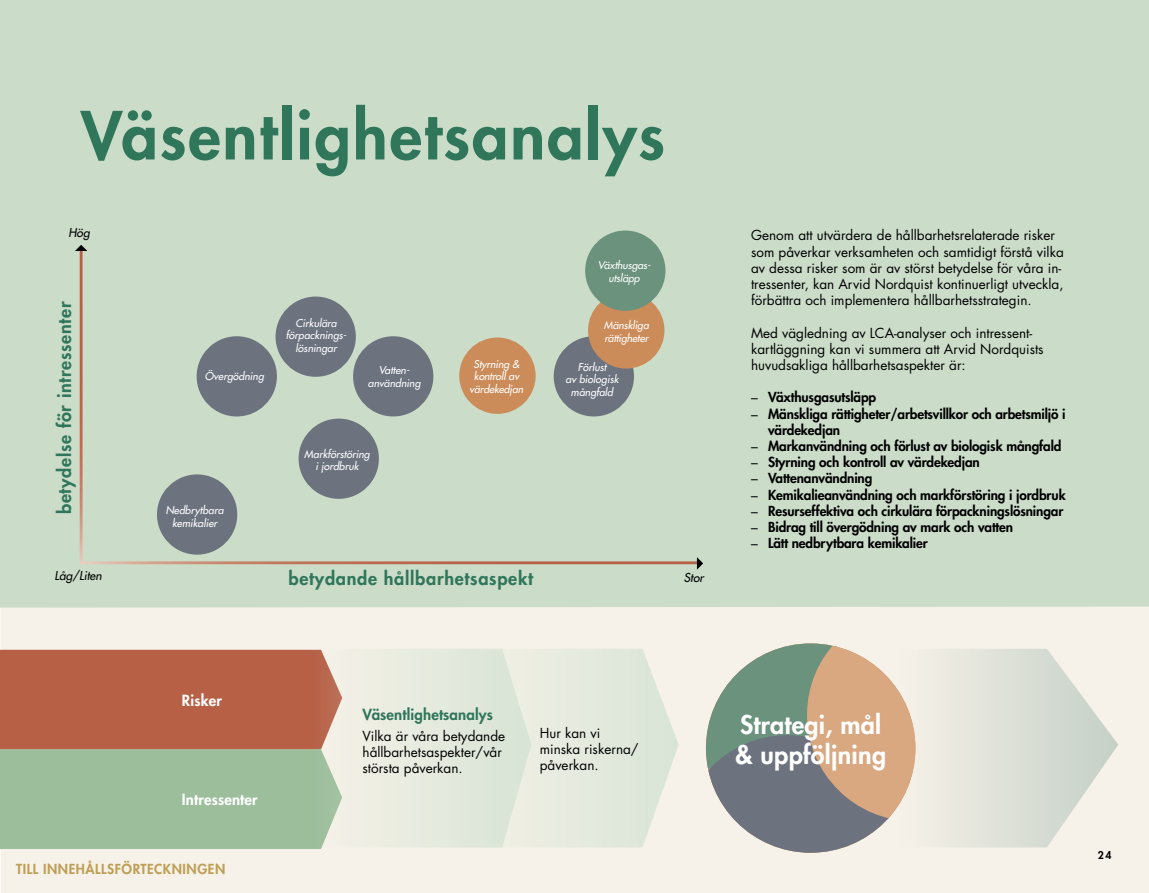
<style>
.page{position:relative;width:1149px;height:893px;background:#fff}
.page>*{position:absolute;margin:0;border:0;box-sizing:border-box;transform-origin:0 0}
.t1{font:800 64.5px "Futura Std";letter-spacing:.03em;color:#30765b}
.t2{font:800 25.05px/30.2px "Futura Std";letter-spacing:.01em;color:#fff}
.t3{font:800 18px "Futura Std";letter-spacing:.04em;color:#30765b}
.t4{font:800 15px "Futura Std";letter-spacing:.01em;color:#30765b}
.t5{font:800 15px "Futura Std";letter-spacing:.01em;color:#fff}
.t6{font:13.5px/16.2px "Futura Std";color:#000}
.t7{font:800 13.5px/16.2px "Futura Std";letter-spacing:-.01em;color:#000}
.t8{font:800 13.5px "Futura Std";letter-spacing:.04em;color:#be9f56}
.t9{font:italic 500 12px "Futura Std";color:#000}
.t10{font:italic 500 10.5px/12.6px "Futura Std";color:#fff;text-align:center}
.t11{font:800 10.5px "Futura Std";color:#000}
.s1{font-weight:400}
</style>
<div class="page">
<div style="left:0;top:608px;width:1148px;height:285px;background:#f7f2e9"></div>
<div style="left:0;top:0;width:1148px;height:608px;background:#cbdcc9"></div>
<hr style="left:80px;top:251px;width:2px;height:312px;background:#fff">
<hr style="left:81px;top:561px;width:618px;height:3px;background:#fff">
<svg style="left:696px;top:557px;width:7px;height:13px"></svg>
<svg style="left:75px;top:245px;width:12px;height:6px"></svg>
<svg style="left:0;top:650px;width:342px;height:199px;background:#a98f71"></svg>
<svg style="left:209px;top:649px;width:147px;height:198px;background:#b49d82"></svg>
<svg style="left:356px;top:649px;width:322px;height:198px;background:#e5eade"></svg>
<svg style="left:915px;top:649px;width:202px;height:198px;background:#e3e4db"></svg>
<svg style="left:705px;top:643px;width:210px;height:210px;background:#aaa495"></svg>
<div style="left:459px;top:338px;width:76px;height:76px;background:#cc8c5a;border-radius:50%"></div>
<div style="left:196px;top:336px;width:81px;height:80px;background:#6c737f;border-radius:50%"></div>
<div style="left:353px;top:336px;width:80px;height:80px;background:#6c737f;border-radius:50%"></div>
<div style="left:553px;top:336px;width:80px;height:80px;background:#6c737f;border-radius:50%"></div>
<div style="left:275px;top:297px;width:81px;height:80px;background:#6c737f;border-radius:50%"></div>
<div style="left:157px;top:474px;width:80px;height:81px;background:#6c737f;border-radius:50%"></div>
<div style="left:298px;top:419px;width:81px;height:80px;background:#6c737f;border-radius:50%"></div>
<div style="left:588px;top:292px;width:76px;height:77px;background:#cc8c5a;border-radius:50%"></div>
<div style="left:585px;top:231px;width:80px;height:80px;background:#6a927d;border-radius:50%"></div>
<h1 class="t1" style="left:81px;top:95px;width:585px">Väsentlighetsanalys</h1>
<p class="t9" style="left:68px;top:226px;width:23px">Hög</p>
<h3 class="t3" style="left:53px;top:514px;width:214px;rotate:-90deg">betydelse för intressenter</h3>
<p class="t10" style="left:286px;top:317px;width:62px">Cirkulära förpacknings&shy;lösningar</p>
<p class="t10" style="left:597px;top:259px;width:54px">Växthusgas&shy;utsläpp</p>
<p class="t10" style="left:603px;top:319px;width:46px;text-align:left">Mänskliga rättigheter</p>
<p class="t10" style="left:469px;top:358px;width:55px">Styrning &amp; kontroll av värdekedjan</p>
<p class="t10" style="left:205px;top:370px;width:60px">Övergödning</p>
<p class="t10" style="left:368px;top:364px;width:54px">Vatten&shy;användning</p>
<p class="t10" style="left:565px;top:361px;width:55px">Förlust<br>av biologisk mångfald</p>
<p class="t10" style="left:166px;top:504px;width:59px">Nedbrytbara kemikalier</p>
<p class="t10" style="left:304px;top:448px;width:67px">Markförstöring i jordbruk</p>
<h3 class="t3" style="left:288px;top:567px;width:246px">betydande hållbarhetsaspekt</h3>
<p class="t9" style="left:54px;top:568px;width:49px">Låg/Liten</p>
<p class="t9" style="left:683px;top:570px;width:22px">Stor</p>
<p class="t6" style="left:750px;top:227px;width:314px">Genom att utvärdera de hållbarhetsrelaterade risker som påverkar verksamheten och samtidigt förstå vilka av dessa risker som är av störst betydelse för våra in&shy;tressenter, kan Arvid Nordquist kontinuerligt utveckla, förbättra och implementera hållbarhetsstrategin.</p>
<p class="t6" style="left:750px;top:325px;width:294px">Med vägledning av LCA-analyser och intressent&shy;kartläggning kan vi summera att Arvid Nordquists huvudsakliga hållbarhetsaspekter är:</p>
<p class="t7" style="left:750px;top:389px;width:127px"><span class="s1">–</span> Växthusgasutsläpp</p>
<p class="t7" style="left:767px;top:405px;width:299px;text-indent:-17px"><span class="s1">–</span> Mänskliga rättigheter/arbetsvillkor och arbetsmiljö i värdekedjan</p>
<p class="t7" style="left:750px;top:438px;width:312px"><span class="s1">–</span> Markanvändning och förlust av biologisk mångfald</p>
<p class="t7" style="left:750px;top:454px;width:230px"><span class="s1">–</span> Styrning och kontroll av värdekedjan</p>
<p class="t7" style="left:750px;top:470px;width:123px"><span class="s1">–</span> Vattenanvändning</p>
<p class="t7" style="left:750px;top:486px;width:316px"><span class="s1">–</span> Kemikalieanvändning och markförstöring i jordbruk</p>
<p class="t7" style="left:750px;top:503px;width:314px"><span class="s1">–</span> Resurseffektiva och cirkulära förpackningslösningar</p>
<p class="t7" style="left:750px;top:519px;width:263px"><span class="s1">–</span> Bidrag till övergödning av mark och vatten</p>
<p class="t7" style="left:750px;top:535px;width:178px"><span class="s1">–</span> Lätt nedbrytbara kemikalier</p>
<p class="t5" style="left:182px;top:690px;width:41px">Risker</p>
<p class="t5" style="left:182px;top:789px;width:77px">Intressenter</p>
<p class="t8" style="left:16px;top:860px;width:210px">TILL INNEHÅLLSFÖRTECKNINGEN</p>
<p class="t4" style="left:362px;top:705px;width:132px">Väsentlighetsanalys</p>
<p class="t6" style="left:362px;top:728px;width:144px">Vilka är våra betydande hållbarhetsaspekter/vår största påverkan.</p>
<p class="t6" style="left:539px;top:725px;width:100px">Hur kan vi minska riskerna/ påverkan.</p>
<h2 class="t2" style="left:735px;top:710px;width:152px">Strategi, mål &amp; uppföljning</h2>
<p class="t11" style="left:1097px;top:849px;width:15px">24</p>
</div>
